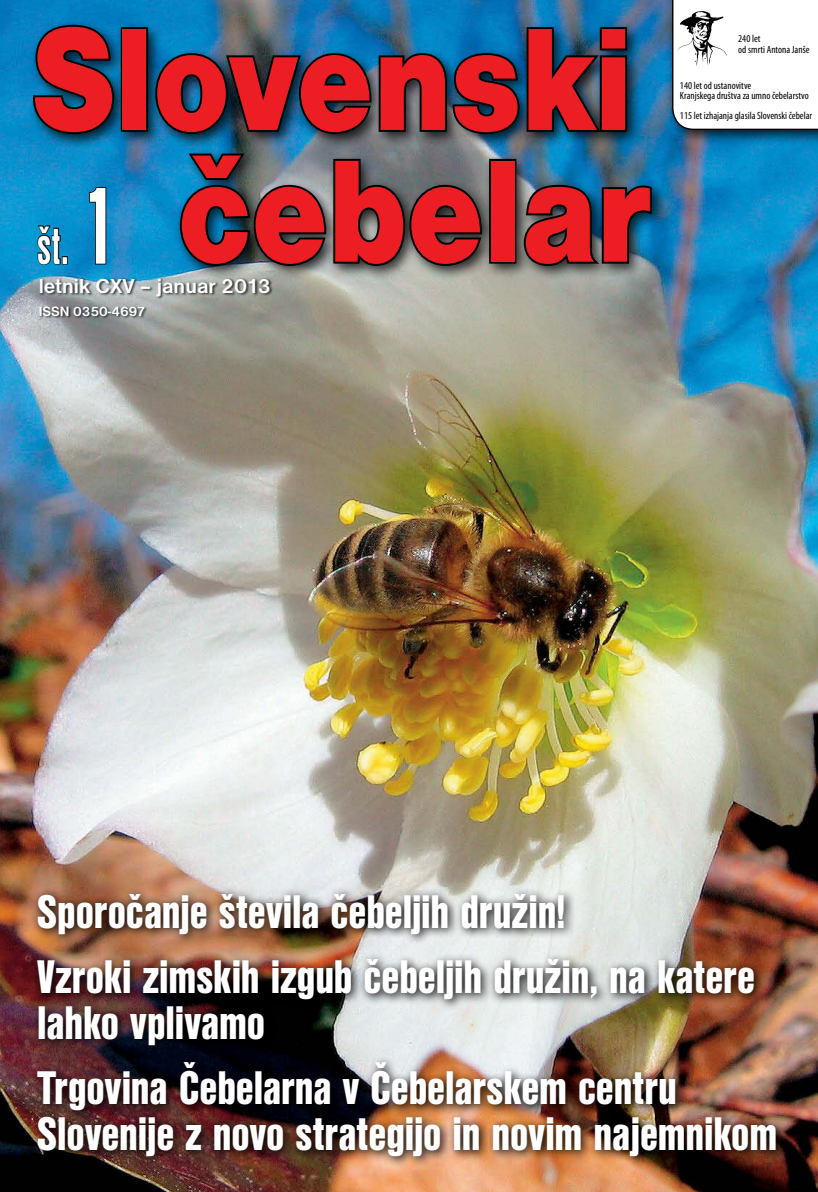
<style>
.page{position:relative;width:818px;height:1192px;background:#fff}
.page>*{position:absolute;margin:0;border:0;box-sizing:border-box;transform-origin:0 0}
.t1{font:151.2px/131.6px "Nimbus San DEE Blac";color:#ed1d24;text-align:right;scale:.85 1}
.t2{font:700 condensed 55.3px "Nimbus San DEE";color:#fff;scale:.83 1}
.t3{font:49px/65.5px "Nimbus San DEE Blac Cond";letter-spacing:-.005em;color:#fff;scale:.96 1}
.t4{font:700 21px "Nimbus San DEE";color:#fff}
.t5{font:700 14px "Nimbus San DEE";color:#fff}
.t6{font:condensed 10.5px/10.5px "Myriad Pro";color:#000}
.s1{font-size:113.4px}
</style>
<div class="page">
<img style="left:0;top:0;width:818px;height:1191px">
<div style="left:28px;top:19px;width:614px;height:131px;background:#000;opacity:.75"></div>
<svg style="left:31px;top:23px;width:85px;height:113px;background:#023550"></svg>
<div style="left:121px;top:27px;width:27px;height:105px;border:4px solid #000"></div>
<img style="left:153px;top:25px;width:476px;height:111px">
<div style="left:174px;top:147px;width:493px;height:135px;background:#000;opacity:.75"></div>
<svg style="left:178px;top:152px;width:306px;height:116px;background:#39474e"></svg>
<div style="left:489px;top:159px;width:27px;height:104px;border:4px solid #000"></div>
<img style="left:522px;top:183px;width:132px;height:85px">
<div style="left:39px;top:277px;width:234px;height:42px;background:#000;opacity:.75"></div>
<svg style="left:37px;top:224px;width:24px;height:42px"></svg>
<div style="left:62px;top:256px;width:6px;height:8px;border:2px solid #000"></div>
<svg style="left:88px;top:186px;width:19px;height:79px;background:#056ca0"></svg>
<img style="left:31px;top:886px;width:757px;height:281px">
<div style="left:666px;top:0;width:152px;height:145px;background:#000;opacity:.75"></div>
<svg style="left:672px;top:0;width:146px;height:130px"></svg>
<h1 class="t1" style="left:32px;top:14px;width:732px">Slovenski čebelar</h1>
<p class="t4" style="left:39px;top:274px;width:234px">letnik CXV – januar 2013</p>
<p class="t5" style="left:39px;top:303px;width:108px">ISSN 0350-4697</p>
<p class="t2" style="left:37px;top:215px;width:99px">št. <span class="s1">1</span></p>
<p class="t6" style="left:738px;top:33px;width:73px">240 let<br>od smrti Antona Janše</p>
<p class="t6" style="left:680px;top:80px;width:130px">140 let od ustanovitve<br>Kranjskega društva za umno čebelarstvo</p>
<p class="t6" style="left:680px;top:111px;width:134px">115 let izhajanja glasila Slovenski čebelar</p>
<p class="t3" style="left:37px;top:879px;width:749px">Sporočanje števila čebeljih družin!<br>Vzroki zimskih izgub čebeljih družin, na katere</p>
<p class="t3" style="left:37px;top:990px;width:668px">lahko vplivamo<br>Trgovina Čebelarna v Čebelarskem centru</p>
<p class="t3" style="left:37px;top:1101px;width:772px">Slovenije z novo strategijo in novim najemnikom</p>
</div>
